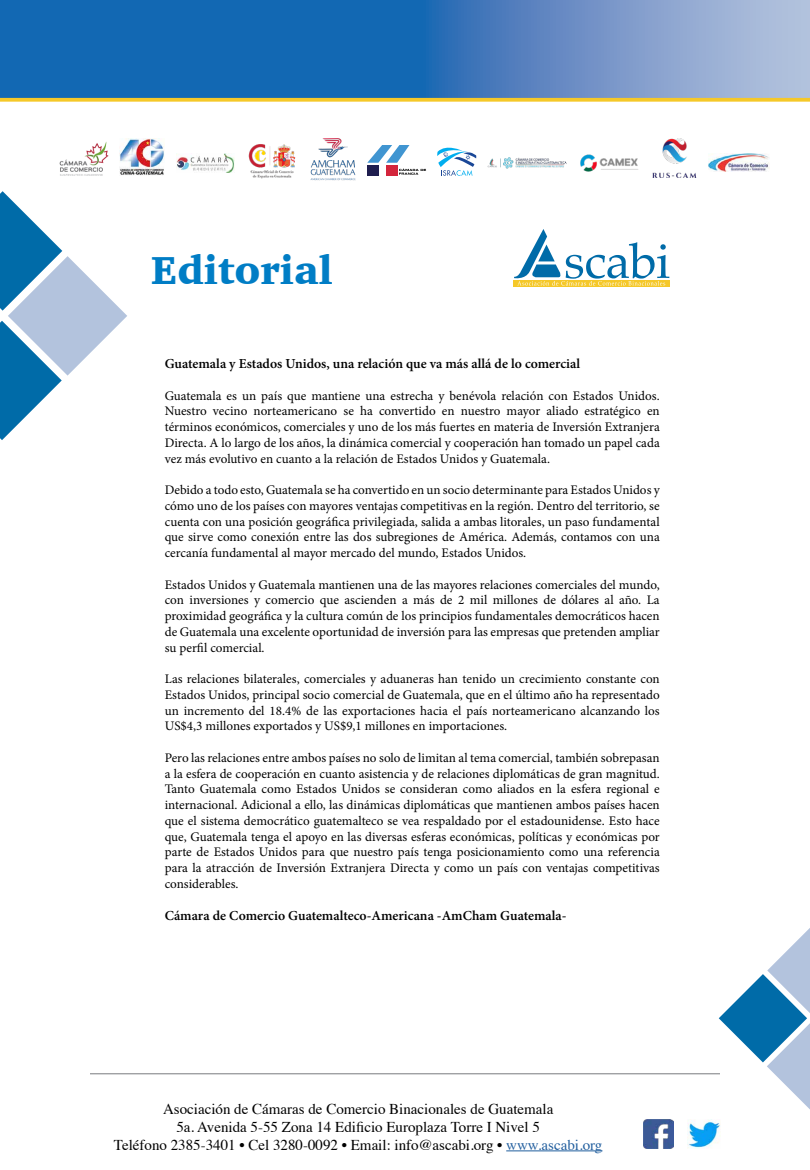
<style>
.page{position:relative;width:810px;height:1170px;background:#fff}
.page>*{position:absolute;margin:0;border:0;box-sizing:border-box;transform-origin:0 0}
.t1{font:900 40px "Charter";color:#007dc5}
.t2{font:15px/18px "Times";color:#000;text-align:center}
.t3{font:600 13.75px "Minion Pro";color:#000}
.t4{font:13.12px/15.8px "Minion Pro";color:#000;text-align:justify}
.s1{color:#215e9e}
</style>
<div class="page">
<hr style="left:506px;top:1151px;width:96px;height:1px;background:#215e9e">
<img style="left:644px;top:1120px;width:29px;height:29px">
<img style="left:688px;top:1120px;width:32px;height:28px">
<hr style="left:90px;top:1073px;width:630px;height:1px;background:#939598">
<svg style="left:0;top:0;width:810px;height:98px;background:#417ebd"></svg>
<svg style="left:0;top:98px;width:810px;height:4px;background:#f5cc3b"></svg>
<img style="left:120px;top:139px;width:45px;height:36px">
<img style="left:708px;top:154px;width:61px;height:18px">
<img style="left:652px;top:139px;width:44px;height:38px">
<img style="left:248px;top:144px;width:48px;height:34px">
<svg style="left:437px;top:147px;width:40px;height:29px"></svg>
<svg style="left:0;top:191px;width:127px;height:249px"></svg>
<div style="left:513px;top:280px;width:156px;height:7px;background:#f5c829"></div>
<svg style="left:514px;top:229px;width:155px;height:57px"></svg>
<svg style="left:719px;top:928px;width:91px;height:182px"></svg>
<img style="left:487px;top:157px;width:79px;height:12px">
<svg style="left:367px;top:145px;width:59px;height:30px"></svg>
<img style="left:580px;top:154px;width:58px;height:18px">
<img style="left:310px;top:138px;width:46px;height:43px">
<img style="left:176px;top:153px;width:59px;height:19px">
<img style="left:59px;top:142px;width:50px;height:34px">
<h1 class="t1" style="left:151px;top:245px;width:183px">Editorial</h1>
<p class="t3" style="left:165px;top:354px;width:417px">Guatemala y Estados Unidos, una relación que va más allá de lo comercial</p>
<p class="t4" style="left:165px;top:388px;width:497px">Guatemala es un país que mantiene una estrecha y benévola relación con Estados Unidos.<br>Nuestro vecino norteamericano se ha convertido en nuestro mayor aliado estratégico en términos económicos, comerciales y uno de los más fuertes en materia de Inversión Extranjera Directa. A lo largo de los años, la dinámica comercial y cooperación han tomado un papel cada vez más evolutivo en cuanto a la relación de Estados Unidos y Guatemala.</p>
<p class="t4" style="left:165px;top:482px;width:497px">Debido a todo esto, Guatemala se ha convertido en un socio determinante para Estados Unidos y cómo uno de los países con mayores ventajas competitivas en la región. Dentro del territorio, se cuenta con una posición geográfica privilegiada, salida a ambas litorales, un paso fundamental que sirve como conexión entre las dos subregiones de América. Además, contamos con una cercanía fundamental al mayor mercado del mundo, Estados Unidos.</p>
<p class="t4" style="left:165px;top:577px;width:497px">Estados Unidos y Guatemala mantienen una de las mayores relaciones comerciales del mundo, con inversiones y comercio que ascienden a más de 2 mil millones de dólares al año. La proximidad geográfica y la cultura común de los principios fundamentales democráticos hacen de Guatemala una excelente oportunidad de inversión para las empresas que pretenden ampliar su perfil comercial.</p>
<p class="t4" style="left:165px;top:671px;width:497px">Las relaciones bilaterales, comerciales y aduaneras han tenido un crecimiento constante con Estados Unidos, principal socio comercial de Guatemala, que en el último año ha representado un incremento del 18.4% de las exportaciones hacia el país norteamericano alcanzando los US$4,3 millones exportados y US$9,1 millones en importaciones.</p>
<p class="t4" style="left:165px;top:750px;width:497px">Pero las relaciones entre ambos países no solo de limitan al tema comercial, también sobrepasan a la esfera de cooperación en cuanto asistencia y de relaciones diplomáticas de gran magnitud.<br>Tanto Guatemala como Estados Unidos se consideran como aliados en la esfera regional e internacional. Adicional a ello, las dinámicas diplomáticas que mantienen ambos países hacen que el sistema democrático guatemalteco se vea respaldado por el estadounidense. Esto hace que, Guatemala tenga el apoyo en las diversas esferas económicas, políticas y económicas por parte de Estados Unidos para que nuestro país tenga posicionamiento como una referencia para la atracción de Inversión Extranjera Directa y como un país con ventajas competitivas considerables.</p>
<p class="t3" style="left:165px;top:906px;width:403px">Cámara de Comercio Guatemalteco-Americana -AmCham Guatemala-</p>
<p class="t2" style="left:114px;top:1098px;width:490px">Asociación de Cámaras de Comercio Binacionales de Guatemala<br>5a. Avenida 5-55 Zona 14 Edificio Europlaza Torre I Nivel 5<br>Teléfono 2385-3401 • Cel 3280-0092 • Email: info@ascabi.org • <span class="s1">www.ascabi.org</span></p>
</div>
